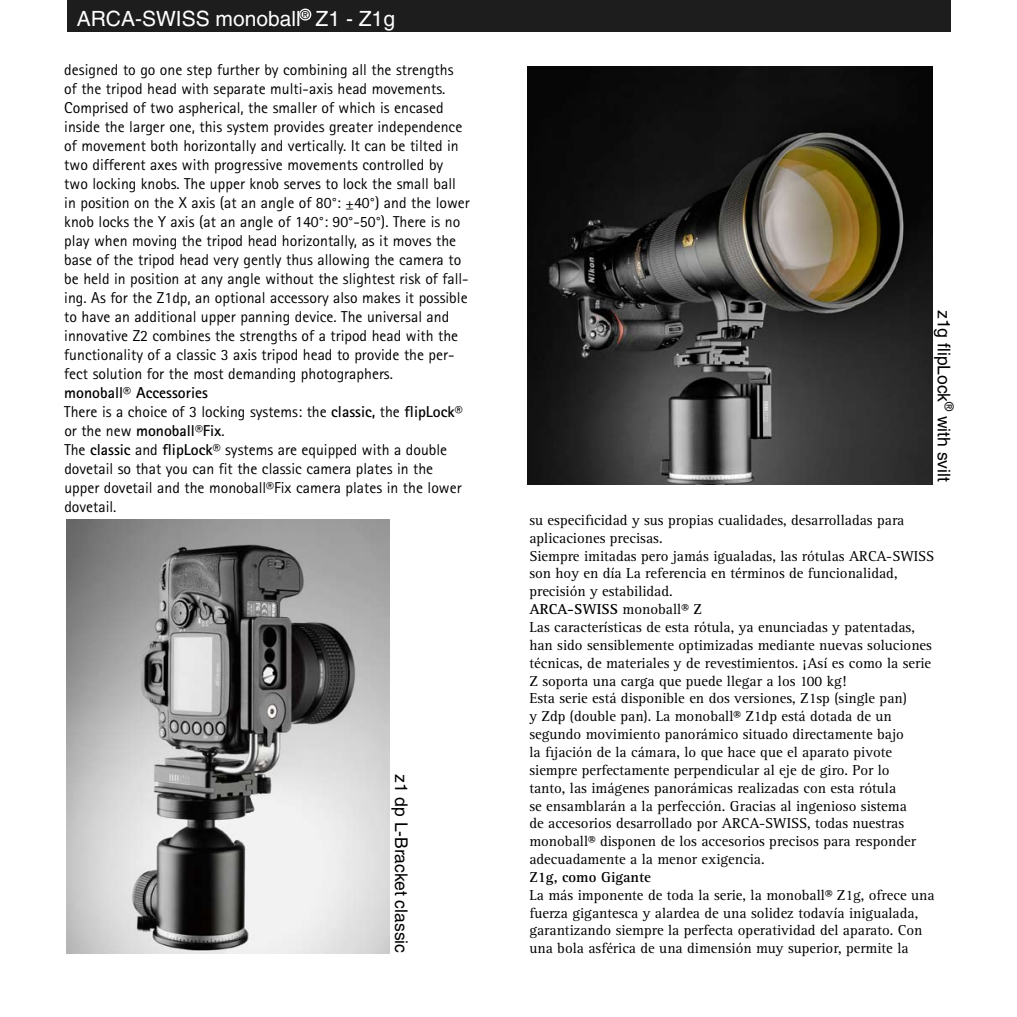
<style>
.page{position:relative;width:1017px;height:1017px;background:#fff}
.page>*{position:absolute;margin:0;border:0;box-sizing:border-box;transform-origin:0 0}
.t1{font:21px "Helvetica";color:#fff}
.t2{font:17.5px "Helvetica";color:#000}
.t3{font:15.75px/18.9px "Rotis Sans Serif";color:#000}
.t4{font:14.88px/17.8px "Rotis Serif";color:#000}
.t5{font:700 14.88px "Rotis Serif";color:#000}
.s1{font-family:"Rotis Serif";font-size:14.88px}
.s2{font-weight:700}
</style>
<div class="page">
<div style="left:67px;top:0;width:883px;height:32px;background:#1d1d1d"></div>
<svg style="left:299px;top:8px;width:13px;height:13px"></svg>
<img style="left:528px;top:67px;width:404px;height:417px">
<img style="left:67px;top:519px;width:322px;height:435px">
<h1 class="t1" style="left:77px;top:6px;width:320px">ARCA-SWISS monoball<sup>®</sup> Z1 - Z1g</h1>
<p class="t3" style="left:64px;top:60px;width:407px">designed to go one step further by combining all the strengths of the tripod head with separate multi-axis head movements.<br>Comprised of two aspherical, the smaller of which is encased inside the larger one, this system provides greater independence of movement both horizontally and vertically. It can be tilted in two different axes with progressive movements controlled by two locking knobs. The upper knob serves to lock the small ball in position on the X axis (at an angle of 80°: <span class="s1">±</span>40°) and the lower knob locks the Y axis (at an angle of 140°: 90°-50°). There is no play when moving the tripod head horizontally, as it moves the base of the tripod head very gently thus allowing the camera to be held in position at any angle without the slightest risk of fall&shy;ing. As for the Z1dp, an optional accessory also makes it possible to have an additional upper panning device. The universal and innovative Z2 combines the strengths of a tripod head with the functionality of a classic 3 axis tripod head to provide the per&shy;fect solution for the most demanding photographers.</p>
<p class="t3" style="left:64px;top:383px;width:400px"><span class="s2">monoball® Accessories<br></span>There is a choice of 3 locking systems: the <span class="s2">classic,</span> the <span class="s2">flipLock® </span>or the new <span class="s2">monoball®Fix</span>.<br>The <span class="s2">classic</span> and <span class="s2">flipLock®</span> systems are equipped with a double dovetail so that you can fit the classic camera plates in the upper dovetail and the monoball®Fix camera plates in the lower dovetail.</p>
<p class="t2" style="left:411px;top:774px;width:181px;rotate:90deg">z1 dp L-Bracket classic</p>
<p class="t2" style="left:954px;top:310px;width:174px;rotate:90deg">z1g flipLock<sup>®</sup> with svilt</p>
<p class="t4" style="left:529px;top:511px;width:406px">su especificidad y sus propias cualidades, desarrolladas para aplicaciones precisas.<br>Siempre imitadas pero jamás igualadas, las rótulas ARCA-SWISS son hoy en día La referencia en términos de funcionalidad, precisión y estabilidad.<br><span class="s2">ARCA-SWISS</span> monoball® <span class="s2">Z<br></span>Las características de esta rótula, ya enunciadas y patentadas, han sido sensiblemente optimizadas mediante nuevas soluciones técnicas, de materiales y de revestimientos. ¡Así es como la serie Z soporta una carga que puede llegar a los 100 kg!<br>Esta serie está disponible en dos versiones, Z1sp (single pan)<br>y Zdp (double pan). La monoball® Z1dp está dotada de un segundo movimiento panorámico situado directamente bajo<br>la fijación de la cámara, lo que hace que el aparato pivote siempre perfectamente perpendicular al eje de giro. Por lo<br>tanto, las imágenes panorámicas realizadas con esta rótula<br>se ensamblarán a la perfección. Gracias al ingenioso sistema<br>de accesorios desarrollado por ARCA-SWISS, todas nuestras monoball® disponen de los accesorios precisos para responder adecuadamente a la menor exigencia.</p>
<p class="t5" style="left:529px;top:868px;width:123px">Z1g, como Gigante</p>
<p class="t4" style="left:529px;top:886px;width:407px">La más imponente de toda la serie, la monoball® Z1g, ofrece una fuerza gigantesca y alardea de una solidez todavía inigualada, garantizando siempre la perfecta operatividad del aparato. Con una bola asférica de una dimensión muy superior, permite la</p>
</div>
